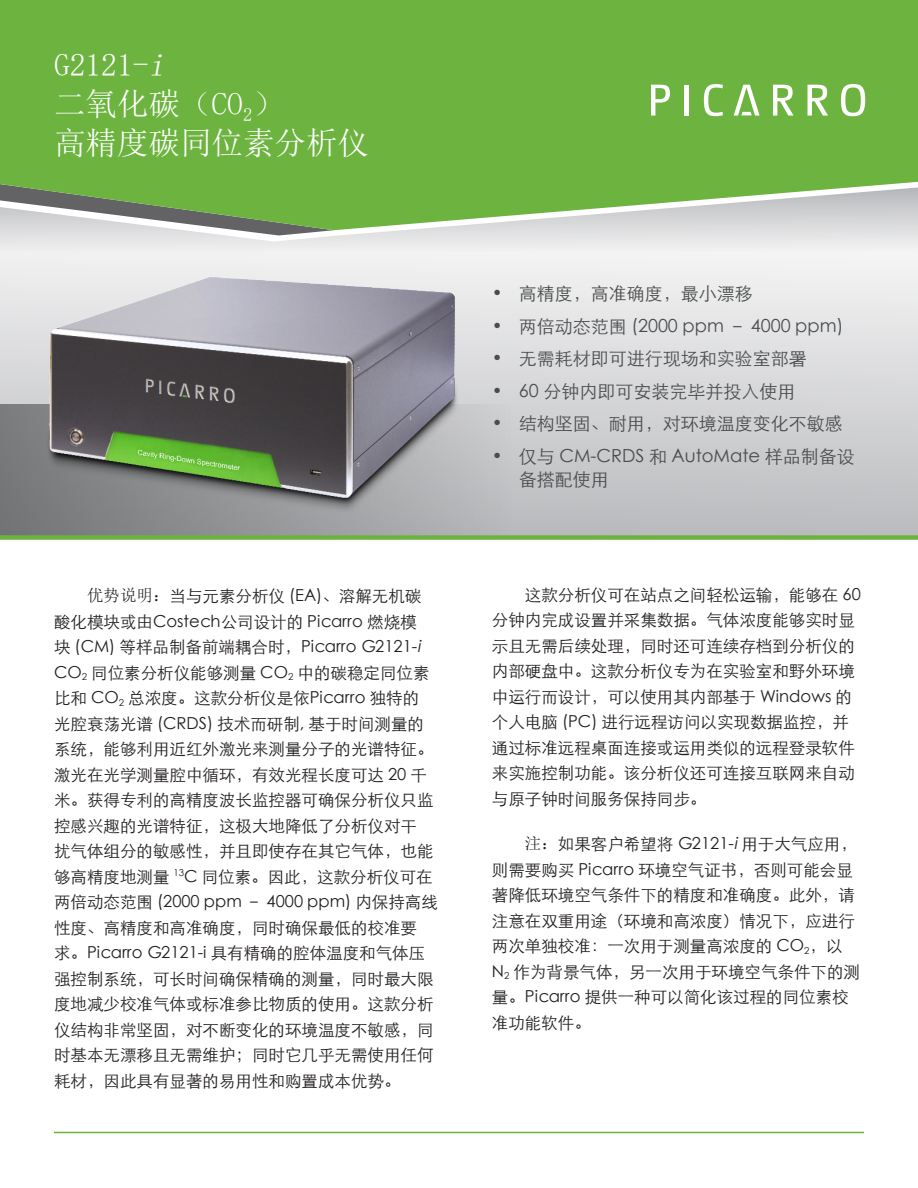
<style>
.page{position:relative;width:918px;height:1188px;background:#fff}
.page>*{position:absolute;margin:0;border:0;box-sizing:border-box;transform-origin:0 0}
.t1{font:31.5px "Sim Sun";color:#fff}
.t2{font:18px/23.2px "ST Xihei";color:#4b4c4d}
.t3{font:16.5px/25.5px "ST Xihei";color:#231f20}
.s1{font-style:italic}
.s2{font-family:"Sim Sun"}
</style>
<div class="page">
<hr style="left:54px;top:1132px;width:810px;height:1px;background:#6cb43f">
<svg style="left:0;top:252px;width:918px;height:283px;background:#d8d9da"></svg>
<div style="left:0;top:171px;width:918px;height:81px;background:#ececed"></div>
<svg style="left:0;top:405px;width:511px;height:130px;background:#9c9d9f"></svg>
<svg style="left:0;top:230px;width:918px;height:11px"></svg>
<svg style="left:0;top:230px;width:337px;height:5px"></svg>
<svg style="left:0;top:0;width:918px;height:230px;background:#75b64d"></svg>
<svg style="left:651px;top:85px;width:19px;height:31px"></svg>
<hr style="left:684px;top:85px;width:4px;height:31px;background:#fff">
<svg style="left:704px;top:84px;width:19px;height:32px"></svg>
<svg style="left:773px;top:85px;width:21px;height:31px"></svg>
<svg style="left:808px;top:85px;width:20px;height:31px"></svg>
<svg style="left:841px;top:84px;width:24px;height:32px"></svg>
<svg style="left:734px;top:85px;width:26px;height:31px"></svg>
<div style="left:0;top:535px;width:918px;height:5px;background:#6cb43f"></div>
<img style="left:33px;top:264px;width:427px;height:256px">
<p class="t1" style="left:54px;top:49px;width:117px">G2121-<span class="s1">i</span></p>
<p class="t1" style="left:54px;top:88px;width:231px">二氧化碳（CO<sub>2</sub>）</p>
<p class="t1" style="left:54px;top:127px;width:316px">高精度碳同位素分析仪</p>
<p class="t3" style="left:54px;top:582px;width:385px">　　<span class="s2">优势说明：</span>当与元素分析仪 (EA)、溶解无机碳酸化模块或由Costech公司设计的 Picarro 燃烧模<br>块 (CM) 等样品制备前端耦合时，Picarro G2121-<span class="s1">i<br></span>CO<sub>2</sub> 同位素分析仪能够测量 CO<sub>2</sub> 中的碳稳定同位素比和 CO<sub>2</sub> 总浓度。这款分析仪是依Picarro 独特的光腔衰荡光谱 (CRDS) 技术而研制, 基于时间测量的系统，能够利用近红外激光来测量分子的光谱特征。激光在光学测量腔中循环，有效光程长度可达 20 千米。获得专利的高精度波长监控器可确保分析仪只监控感兴趣的光谱特征，这极大地降低了分析仪对干<br>扰气体组分的敏感性，并且即使存在其它气体，也能够高精度地测量 <sup>13</sup>C 同位素。因此，这款分析仪可在两倍动态范围 (2000 ppm – 4000 ppm) 内保持高线性度、高精度和高准确度，同时确保最低的校准要<br>求。Picarro G2121-i 具有精确的腔体温度和气体压强控制系统，可长时间确保精确的测量，同时最大限度地减少校准气体或标准参比物质的使用。这款分析仪结构非常坚固，对不断变化的环境温度不敏感，同时基本无漂移且无需维护；同时它几乎无需使用任何耗材，因此具有显著的易用性和购置成本优势。</p>
<p class="t2" style="left:492px;top:281px;width:262px">• 高精度，高准确度，最小漂移</p>
<p class="t2" style="left:492px;top:313px;width:353px">• 两倍动态范围 (2000 ppm – 4000 ppm)</p>
<p class="t2" style="left:492px;top:346px;width:316px">• 无需耗材即可进行现场和实验室部署</p>
<p class="t2" style="left:492px;top:378px;width:305px">• 60 分钟内即可安装完毕并投入使用</p>
<p class="t2" style="left:492px;top:411px;width:352px">• 结构坚固、耐用，对环境温度变化不敏感</p>
<p class="t2" style="left:519px;top:443px;width:337px;text-indent:-27px">• 仅与 CM-CRDS 和 AutoMate 样品制备设备搭配使用</p>
<p class="t3" style="left:492px;top:581px;width:370px">　　这款分析仪可在站点之间轻松运输，能够在 60分钟内完成设置并采集数据。气体浓度能够实时显示且无需后续处理，同时还可连续存档到分析仪的内部硬盘中。这款分析仪专为在实验室和野外环境中运行而设计，可以使用其内部基于 Windows 的个人电脑 (PC) 进行远程访问以实现数据监控，并通过标准远程桌面连接或运用类似的远程登录软件来实施控制功能。该分析仪还可连接互联网来自动与原子钟时间服务保持同步。</p>
<p class="t3" style="left:492px;top:830px;width:370px">　　<span class="s2">注：</span>如果客户希望将 G2121-<span class="s1">i</span>用于大气应用，则需要购买 Picarro 环境空气证书，否则可能会显著降低环境空气条件下的精度和准确度。此外，请注意在双重用途（环境和高浓度）情况下，应进行两次单独校准：一次用于测量高浓度的 CO<sub>2</sub>，以<br>N<sub>2</sub> 作为背景气体，另一次用于环境空气条件下的测量。Picarro 提供一种可以简化该过程的同位素校准功能软件。</p>
</div>
